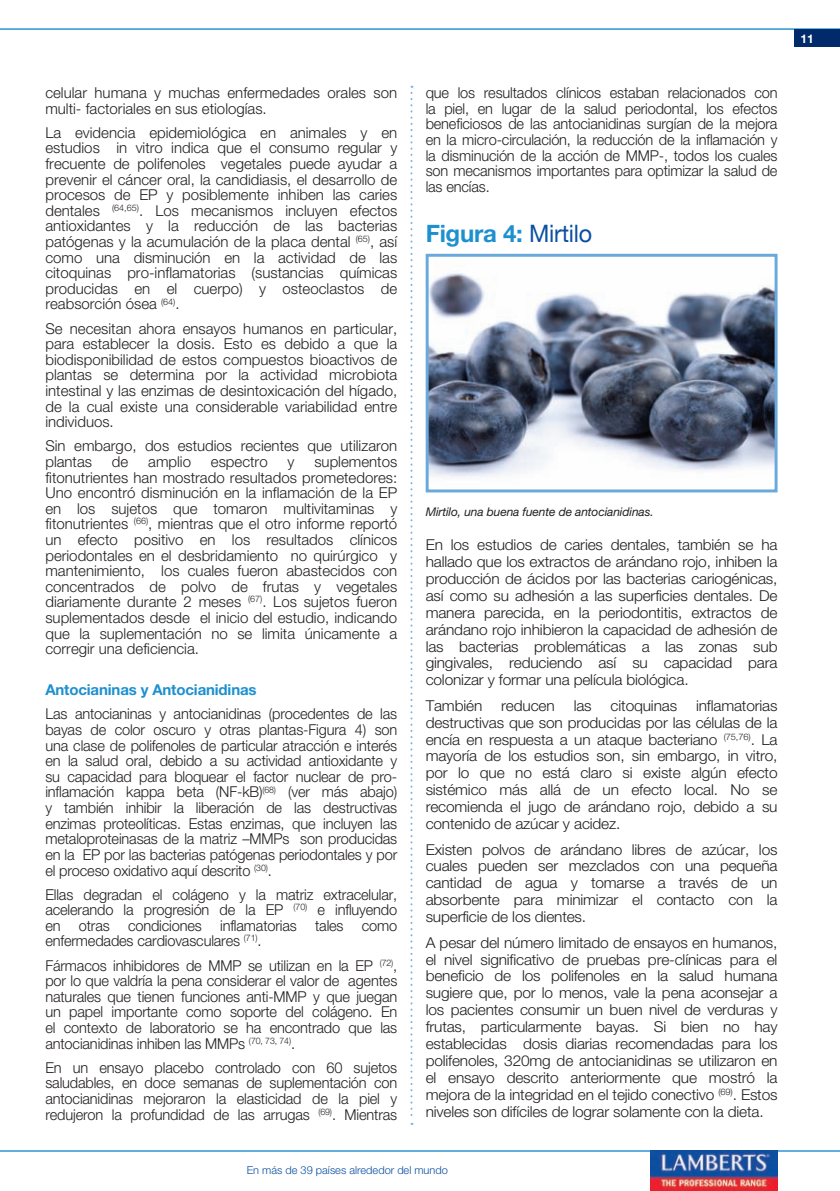
<style>
.page{position:relative;width:840px;height:1191px;background:#fff}
.page>*{position:absolute;margin:0;border:0;box-sizing:border-box;transform-origin:0 0}
.t1{font:700 24px "Helvetica Neue";letter-spacing:-.01em;color:#1d90d0}
.t2{font:300 15px/15.6px "Helvetica Neue";letter-spacing:-.01em;color:#231f20;text-align:justify}
.t3{font:700 15px "Helvetica Neue";letter-spacing:-.01em;color:#1d90d0}
.t4{font:italic 12px "Helvetica Neue";letter-spacing:-.01em;color:#231f20}
.t5{font:700 12px "Helvetica Neue";color:#fff}
.t6{font:300 11px "Helvetica Neue";color:#0a4fa2}
.s1{font-weight:400;color:#0a4fa2}
</style>
<div class="page">
<hr style="left:0;top:1150px;width:839px;height:1px;background:#1d90d0">
<hr style="left:0;top:28px;width:839px;height:2px;background:#1d90d0">
<div style="left:794px;top:30px;width:45px;height:17px;background:#002a69"></div>
<svg style="left:410px;top:86px;width:2px;height:1039px"></svg>
<img style="left:429px;top:273px;width:344px;height:204px">
<div style="left:425px;top:254px;width:352px;height:238px;border:3px solid #6aa9dc"></div>
<img style="left:650px;top:1150px;width:127px;height:41px">
<p class="t2" style="left:45px;top:85px;width:353px">celular humana y muchas enfermedades orales son multi- factoriales en sus etiologías.</p>
<p class="t2" style="left:45px;top:124px;width:353px">La evidencia epidemiológica en animales y en estudios in vitro indica que el consumo regular y frecuente de polifenoles vegetales puede ayudar a prevenir el cáncer oral, la candidiasis, el desarrollo de procesos de EP y posiblemente inhiben las caries dentales <sup>(64,65)</sup>. Los mecanismos incluyen efectos antioxidantes y la reducción de las bacterias patógenas y la acumulación de la placa dental <sup>(65)</sup>, así como una disminución en la actividad de las citoquinas pro-inflamatorias (sustancias químicas producidas en el cuerpo) y osteoclastos de reabsorción ósea <sup>(64)</sup>.</p>
<p class="t2" style="left:45px;top:320px;width:353px">Se necesitan ahora ensayos humanos en particular, para establecer la dosis. Esto es debido a que la biodisponibilidad de estos compuestos bioactivos de plantas se determina por la actividad microbiota intestinal y las enzimas de desintoxicación del hígado, de la cual existe una considerable variabilidad entre individuos.</p>
<p class="t2" style="left:45px;top:438px;width:353px">Sin embargo, dos estudios recientes que utilizaron plantas</p>
<p class="t2" style="left:45px;top:453px;width:353px;text-indent:269px">suplementos fitonutrientes han mostrado resultados prometedores:<br>Uno encontró disminución en la inflamación de la EP en los sujetos que tomaron multivitaminas y fitonutrientes <sup>(66)</sup>, mientras que el otro informe reportó un efecto positivo en los resultados clínicos periodontales en el desbridamiento no quirúrgico y mantenimiento, los cuales fueron abastecidos con concentrados de polvo de frutas y vegetales diariamente durante 2 meses <sup>(67)</sup>. Los sujetos fueron suplementados desde el inicio del estudio, indicando que la suplementación no se limita únicamente a corregir una deficiencia.</p>
<p class="t3" style="left:45px;top:680px;width:213px">Antocianinas y Antocianidinas</p>
<p class="t2" style="left:45px;top:706px;width:353px">Las antocianinas y antocianidinas (procedentes de las bayas de color oscuro y otras plantas-Figura 4) son una clase de polifenoles de particular atracción e interés en la salud oral, debido a su actividad antioxidante y su capacidad para bloquear el factor nuclear de pro&shy;inflamación kappa beta (NF-kB)<sup>(68)</sup> (ver más abajo) y también inhibir la liberación de las destructivas enzimas proteolíticas. Estas enzimas, que incluyen las metaloproteinasas de la matriz –MMPs son producidas en la EP por las bacterias patógenas periodontales y por el proceso oxidativo aquí descrito <sup>(30)</sup>.</p>
<p class="t2" style="left:45px;top:886px;width:353px">Ellas degradan el colágeno y la matriz extracelular, acelerando la progresión de la EP <sup>(70)</sup> e influyendo en otras condiciones inflamatorias tales como enfermedades cardiovasculares <sup>(71)</sup>.</p>
<p class="t2" style="left:45px;top:957px;width:353px">Fármacos inhibidores de MMP se utilizan en la EP <sup>(72)</sup>, por lo que valdría la pena considerar el valor de agentes naturales que tienen funciones anti-MMP y que juegan un papel importante como soporte del colágeno. En el contexto de laboratorio se ha encontrado que las antocianidinas inhiben las MMPs <sup>(70,</sup> <sup>73,</sup> <sup>74)</sup>.</p>
<p class="t2" style="left:45px;top:1059px;width:353px">En un ensayo placebo controlado con 60 sujetos saludables, en doce semanas de suplementación con antocianidinas mejoraron la elasticidad de la piel y redujeron la profundidad de las arrugas <sup>(69)</sup>. Mientras</p>
<p class="t2" style="left:112px;top:453px;width:18px">de</p>
<p class="t2" style="left:148px;top:453px;width:44px">amplio</p>
<p class="t2" style="left:211px;top:453px;width:58px">espectro</p>
<p class="t2" style="left:287px;top:453px;width:8px">y</p>
<p class="t2" style="left:425px;top:85px;width:353px">que los resultados clínicos estaban relacionados con la piel, en lugar de la salud periodontal, los efectos beneficiosos de las antocianidinas surgían de la mejora en la micro-circulación, la reducción de la inflamación y la disminución de la acción de MMP-, todos los cuales son mecanismos importantes para optimizar la salud de las encías.</p>
<h1 class="t1" style="left:425px;top:219px;width:168px">Figura 4: <span class="s1">Mirtilo</span></h1>
<p class="t4" style="left:425px;top:504px;width:229px">Mirtilo, una buena fuente de antocianidinas.</p>
<p class="t2" style="left:425px;top:536px;width:353px;line-height:17px">En los estudios de caries dentales, también se ha hallado que los extractos de arándano rojo, inhiben la producción de ácidos por las bacterias cariogénicas, así como su adhesión a las superficies dentales. De manera parecida, en la periodontitis, extractos de arándano rojo inhibieron la capacidad de adhesión de las bacterias problemáticas a las zonas sub gingivales, reduciendo así su capacidad para colonizar y formar una película biológica.</p>
<p class="t2" style="left:425px;top:697px;width:58px">También</p>
<p class="t2" style="left:501px;top:697px;width:55px">reducen</p>
<p class="t2" style="left:573px;top:697px;width:19px">las</p>
<p class="t2" style="left:610px;top:697px;width:68px">citoquinas</p>
<p class="t2" style="left:425px;top:696px;width:353px;line-height:16.8px;text-indent:270px">inflamatorias destructivas que son producidas por las células de la encía en respuesta a un ataque bacteriano <sup>(75,76)</sup>. La mayoría de los estudios son, sin embargo, in vitro, por lo que no está claro si existe algún efecto sistémico más allá de un efecto local. No se recomienda el jugo de arándano rojo, debido a su contenido de azúcar y acidez.</p>
<p class="t2" style="left:425px;top:840px;width:353px;line-height:17px">Existen polvos de arándano libres de azúcar, los cuales pueden ser mezclados con una pequeña cantidad de agua y tomarse a través de un absorbente para minimizar el contacto con la superficie de los dientes.</p>
<p class="t2" style="left:425px;top:933px;width:353px;line-height:16.8px">A pesar del número limitado de ensayos en humanos, el nivel significativo de pruebas pre-clínicas para el beneficio de los polifenoles en la salud humana sugiere que, por lo menos, vale la pena aconsejar a los pacientes consumir un buen nivel de verduras y frutas, particularmente bayas. Si bien no hay establecidas dosis diarias recomendadas para los polifenoles, 320mg de antocianidinas se utilizaron en el ensayo descrito anteriormente que mostró la mejora de la integridad en el tejido conectivo <sup>(69)</sup>. Estos niveles son difíciles de lograr solamente con la dieta.</p>
<p class="t6" style="left:247px;top:1163px;width:202px">En más de 39 países alrededor del mundo</p>
<p class="t5" style="left:800px;top:31px;width:15px">11</p>
</div>
